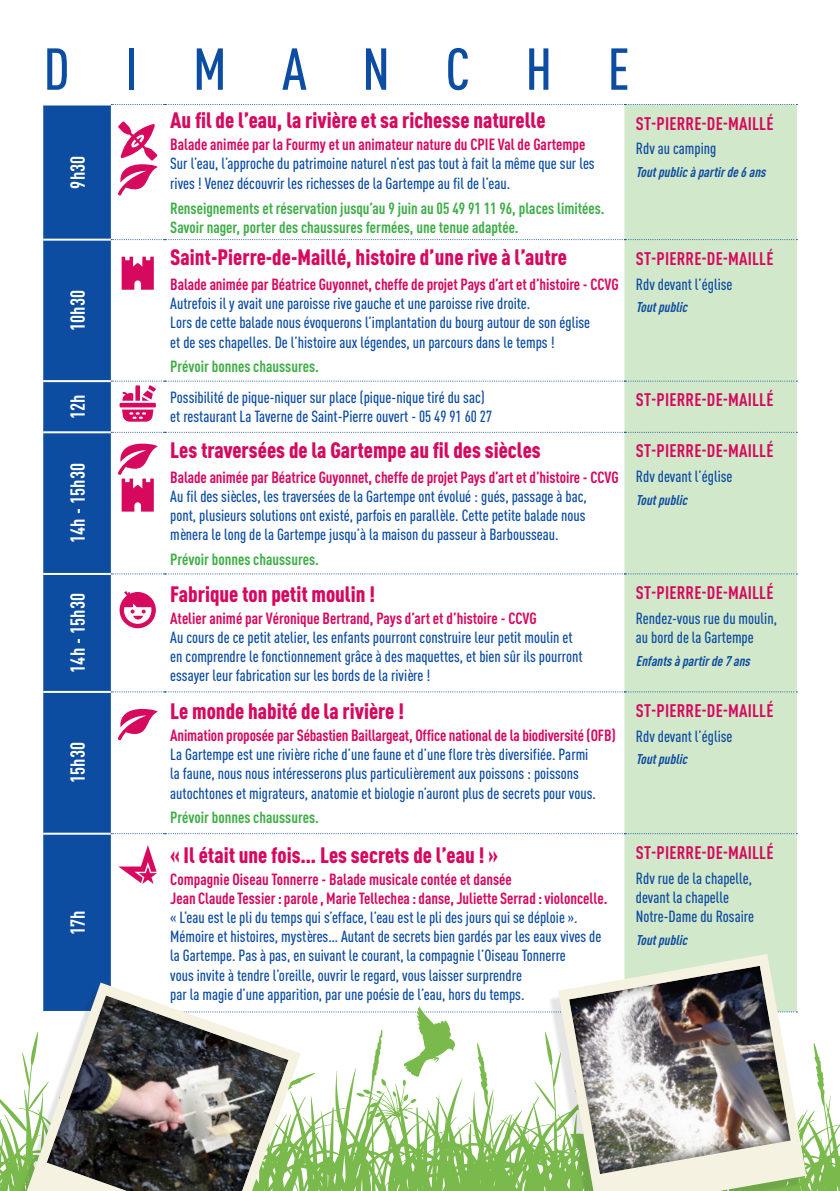
<style>
.page{position:relative;width:840px;height:1191px;background:#fff}
.page>*{position:absolute;margin:0;border:0;box-sizing:border-box;transform-origin:0 0}
.t1{font:500 condensed 58px "DINOT";letter-spacing:.955em;color:#0d4da1}
.t2{font:900 condensed 22px "DINOT";color:#d6095f}
.t3{font:700 condensed 20px "DINOT";letter-spacing:.01em;color:#fff}
.RDV{font:700 condensed 18px "DINOT";letter-spacing:.01em;color:#d6095f}
.RDV-2{font:500 16px/19.2px "DIN Cond";color:#0d4da1}
.t4{font:700 condensed 16px "DINOT";letter-spacing:-.005em;color:#d6095f}
.t5{font:700 condensed 16px/19.2px "DINOT";color:#40ae49}
.RDV-3{font:italic 700 14px "DIN Cond";color:#0d4da1}
</style>
<div class="page">
<svg style="left:0;top:1043px;width:839px;height:148px"></svg>
<div style="left:43px;top:105px;width:68px;height:877px;background:#0d4da1"></div>
<div style="left:624px;top:105px;width:172px;height:849px;background:#d2e8ca"></div>
<hr style="left:43px;top:239px;width:68px;height:2px;background:#fff">
<hr style="left:43px;top:380px;width:68px;height:2px;background:#fff">
<hr style="left:43px;top:431px;width:68px;height:2px;background:#fff">
<hr style="left:43px;top:573px;width:68px;height:2px;background:#fff">
<hr style="left:43px;top:691px;width:68px;height:2px;background:#fff">
<hr style="left:43px;top:832px;width:68px;height:2px;background:#fff">
<svg style="left:111px;top:104px;width:686px;height:1px"></svg>
<svg style="left:111px;top:239px;width:686px;height:1px"></svg>
<svg style="left:111px;top:432px;width:686px;height:1px"></svg>
<svg style="left:111px;top:573px;width:686px;height:1px"></svg>
<svg style="left:111px;top:691px;width:686px;height:1px"></svg>
<svg style="left:111px;top:833px;width:686px;height:1px"></svg>
<svg style="left:117px;top:121px;width:41px;height:75px"></svg>
<svg style="left:121px;top:257px;width:33px;height:33px"></svg>
<svg style="left:122px;top:409px;width:31px;height:13px"></svg>
<hr style="left:119px;top:403px;width:37px;height:4px;background:#d6095f">
<svg style="left:111px;top:380px;width:686px;height:21px"></svg>
<svg style="left:117px;top:443px;width:41px;height:68px"></svg>
<svg style="left:119px;top:591px;width:37px;height:37px"></svg>
<svg style="left:117px;top:709px;width:41px;height:32px"></svg>
<svg style="left:118px;top:845px;width:39px;height:39px"></svg>
<div style="left:547px;top:959px;width:254px;height:232px;background:#231f20;opacity:.12"></div>
<svg style="left:558px;top:954px;width:247px;height:237px"></svg>
<img style="left:567px;top:962px;width:227px;height:214px">
<div style="left:15px;top:988px;width:280px;height:203px;background:#231f20;opacity:.12"></div>
<svg style="left:27px;top:982px;width:273px;height:209px"></svg>
<img style="left:45px;top:992px;width:248px;height:199px">
<svg style="left:111px;top:1006px;width:686px;height:71px"></svg>
<p class="t1" style="left:44px;top:35px;width:587px">DIMANCHE</p>
<p class="t3" style="left:65px;top:189px;width:34px;rotate:-90deg">9h30</p>
<p class="t3" style="left:65px;top:331px;width:43px;rotate:-90deg">10h30</p>
<p class="t2" style="left:170px;top:107px;width:376px">Au fil de l’eau, la rivière et sa richesse naturelle</p>
<p class="t4" style="left:170px;top:135px;width:416px">Balade animée par la Fourmy et un animateur nature du CPIE Val de Gartempe</p>
<p class="RDV-2" style="left:170px;top:154px;width:425px">Sur l’eau, l’approche du patrimoine naturel n’est pas tout à fait la même que sur les rives ! Venez découvrir les richesses de la Gartempe au fil de l’eau.</p>
<p class="t5" style="left:170px;top:198px;width:435px">Renseignements et réservation jusqu’au 9 juin au 05 49 91 11 96, places limitées.<br>Savoir nager, porter des chaussures fermées, une tenue adaptée.</p>
<p class="t2" style="left:170px;top:243px;width:398px">Saint-Pierre-de-Maillé, histoire d’une rive à l’autre</p>
<p class="t4" style="left:170px;top:274px;width:449px">Balade animée par Béatrice Guyonnet, cheffe de projet Pays d’art et d’histoire - CCVG</p>
<p class="RDV-2" style="left:170px;top:293px;width:421px">Autrefois il y avait une paroisse rive gauche et une paroisse rive droite.<br>Lors de cette balade nous évoquerons l’implantation du bourg autour de son église et de ses chapelles. De l’histoire aux légendes, un parcours dans le temps !</p>
<p class="t5" style="left:170px;top:357px;width:150px">Prévoir bonnes chaussures.</p>
<p class="RDV" style="left:635px;top:112px;width:139px">ST-PIERRE-DE-MAILLÉ</p>
<p class="RDV-2" style="left:635px;top:139px;width:82px">Rdv au camping</p>
<p class="RDV-3" style="left:635px;top:163px;width:134px">Toutpublicàpartirde6ans</p>
<p class="RDV" style="left:635px;top:247px;width:139px">ST-PIERRE-DE-MAILLÉ</p>
<p class="RDV-2" style="left:635px;top:274px;width:98px">Rdv devant l’église</p>
<p class="RDV-3" style="left:635px;top:298px;width:56px">Toutpublic</p>
<p class="t3" style="left:65px;top:419px;width:26px;rotate:-90deg">12h</p>
<p class="RDV-2" style="left:170px;top:387px;width:323px">Possibilité de pique-niquer sur place (pique-nique tiré du sac) et restaurant La Taverne de Saint-Pierre ouvert - 05 49 91 60 27</p>
<p class="RDV" style="left:635px;top:389px;width:139px">ST-PIERRE-DE-MAILLÉ</p>
<p class="t3" style="left:65px;top:543px;width:81px;rotate:-90deg">14h - 15h30</p>
<p class="t2" style="left:170px;top:436px;width:372px">Les traversées de la Gartempe au fil des siècles</p>
<p class="t4" style="left:170px;top:467px;width:449px">Balade animée par Béatrice Guyonnet, cheffe de projet Pays d’art et d’histoire - CCVG</p>
<p class="RDV-2" style="left:170px;top:486px;width:418px;text-align:justify">Au fil des siècles, les traversées de la Gartempe ont évolué : gués, passage à bac, pont, plusieurs solutions ont existé, parfois en parallèle. Cette petite balade nous mènera le long de la Gartempe jusqu’à la maison du passeur à Barbousseau.</p>
<p class="t5" style="left:170px;top:550px;width:150px">Prévoir bonnes chaussures.</p>
<p class="t3" style="left:65px;top:673px;width:81px;rotate:-90deg">14h - 15h30</p>
<p class="t2" style="left:170px;top:580px;width:206px">Fabrique ton petit moulin !</p>
<p class="t4" style="left:170px;top:608px;width:368px">Atelier animé par Véronique Bertrand, Pays d’art et d’histoire - CCVG</p>
<p class="RDV-2" style="left:170px;top:627px;width:413px">Au cours de ce petit atelier, les enfants pourront construire leur petit moulin et en comprendre le fonctionnement grâce à des maquettes, et bien sûr ils pourront essayer leur fabrication sur les bords de la rivière !</p>
<p class="t3" style="left:65px;top:783px;width:43px;rotate:-90deg">15h30</p>
<p class="t3" style="left:65px;top:935px;width:26px;rotate:-90deg">17h</p>
<p class="t2" style="left:170px;top:697px;width:235px">Le monde habité de la rivière !</p>
<p class="t4" style="left:170px;top:725px;width:446px">Animation proposée par Sébastien Baillargeat, Office national de la biodiversité (OFB)</p>
<p class="RDV-2" style="left:170px;top:744px;width:427px">La Gartempe est une rivière riche d’une faune et d’une flore très diversifiée. Parmi la faune, nous nous intéresserons plus particulièrement aux poissons : poissons autochtones et migrateurs, anatomie et biologie n’auront plus de secrets pour vous.</p>
<p class="t5" style="left:170px;top:808px;width:150px">Prévoir bonnes chaussures.</p>
<p class="t2" style="left:170px;top:841px;width:329px">« Il était une fois… Les secrets de l’eau ! »</p>
<p class="t4" style="left:170px;top:869px;width:343px">Compagnie Oiseau Tonnerre - Balade musicale contée et dansée</p>
<p class="t4" style="left:170px;top:888px;width:438px">Jean Claude Tessier : parole , Marie Tellechea : danse, Juliette Serrad : violoncelle.</p>
<p class="RDV-2" style="left:170px;top:907px;width:432px">« L’eau est le pli du temps qui s’efface, l’eau est le pli des jours qui se déploie ».<br>Mémoire et histoires, mystères… Autant de secrets bien gardés par les eaux vives de la Gartempe. Pas à pas, en suivant le courant, la compagnie l’Oiseau Tonnerre<br>vous invite à tendre l’oreille, ouvrir le regard, vous laisser surprendre<br>par la magie d’une apparition, par une poésie de l’eau, hors du temps.</p>
<p class="RDV" style="left:635px;top:440px;width:139px">ST-PIERRE-DE-MAILLÉ</p>
<p class="RDV-2" style="left:635px;top:467px;width:98px">Rdv devant l’église</p>
<p class="RDV-3" style="left:635px;top:491px;width:56px">Toutpublic</p>
<p class="RDV" style="left:635px;top:582px;width:139px">ST-PIERRE-DE-MAILLÉ</p>
<p class="RDV-2" style="left:635px;top:608px;width:143px">Rendez-vous rue du moulin, au bord de la Gartempe</p>
<p class="RDV-3" style="left:635px;top:652px;width:119px">Enfantsàpartirde7ans</p>
<p class="RDV" style="left:635px;top:699px;width:139px">ST-PIERRE-DE-MAILLÉ</p>
<p class="RDV-2" style="left:635px;top:726px;width:98px">Rdv devant l’église</p>
<p class="RDV-3" style="left:635px;top:751px;width:56px">Toutpublic</p>
<p class="RDV" style="left:635px;top:841px;width:139px">ST-PIERRE-DE-MAILLÉ</p>
<p class="RDV-2" style="left:635px;top:868px;width:120px">Rdv rue de la chapelle, devant la chapelle<br>Notre-Dame du Rosaire</p>
<p class="RDV-3" style="left:635px;top:931px;width:56px">Toutpublic</p>
</div>
